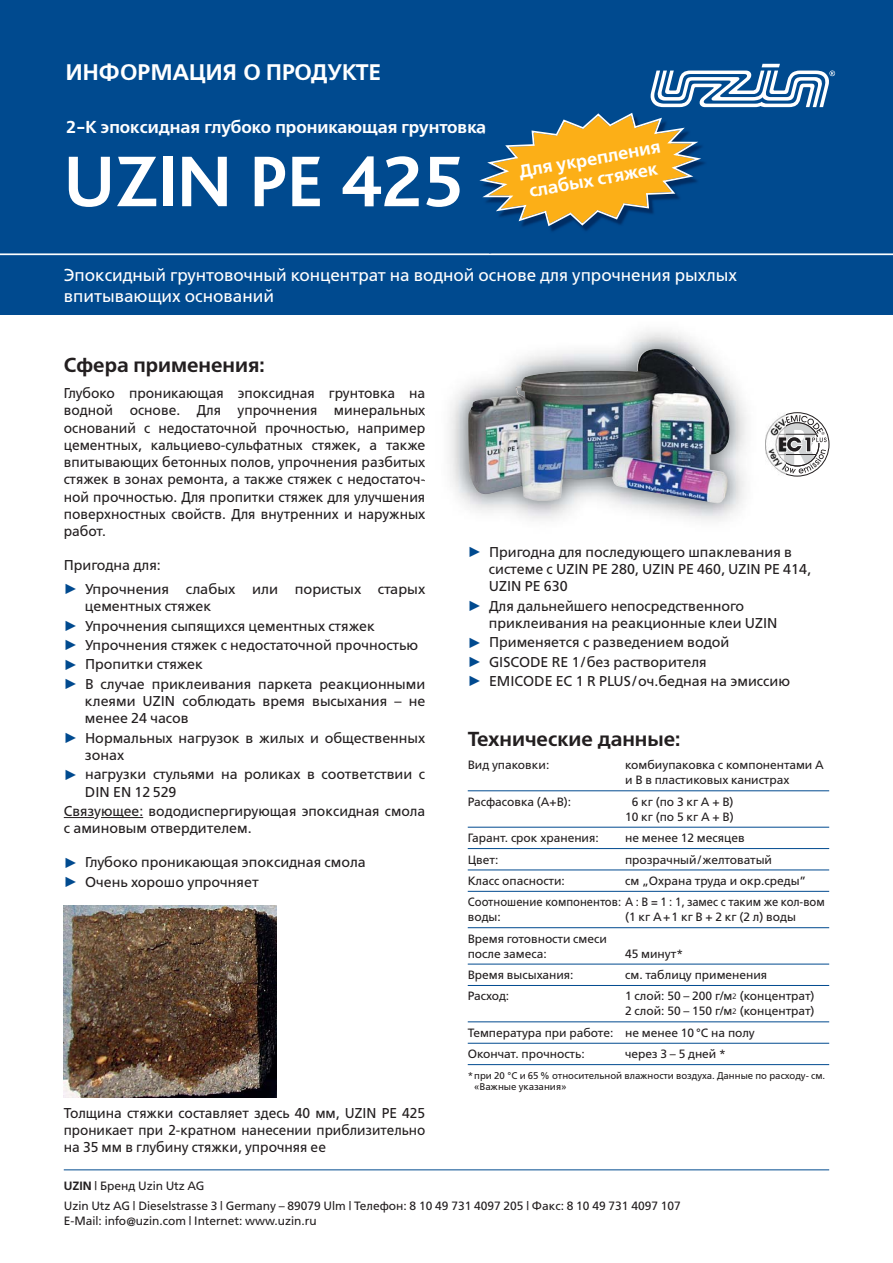
<style>
.page{position:relative;width:893px;height:1263px;background:#fff}
.page>*{position:absolute;margin:0;border:0;box-sizing:border-box;transform-origin:0 0}
.t1{font:700 75px "Bliss";color:#fff}
.t2{font:22.5px "Free Set Demi Bold C";color:#fff}
.t3{font:20.25px "Free Set Demi Bold C";color:#231f20}
.t4{font:18px/21px "Free Set Demi Bold C";color:#fff;text-align:center}
.t5{font:17.25px/21px "Free Set Book C";color:#fff}
.t6{font:17.25px "Free Set Demi Bold C";color:#fff}
.t7{font:14.25px/17.2px "Free Set Book C";color:#231f20}
.t8{font:12px/15px "Free Set Book C";color:#231f20}
.t9{font:9.75px/10.5px "Free Set Book C";color:#231f20}
.s1{color:#004a8f}
.s2{font-family:"Free Set Demi Bold C"}
</style>
<div class="page">
<div style="left:0;top:0;width:893px;height:315px;background:#004a8f"></div>
<hr style="left:64px;top:817px;width:30px;height:1px;background:#231f20">
<hr style="left:101px;top:817px;width:42px;height:1px;background:#231f20">
<hr style="left:468px;top:790px;width:361px;height:1px;background:#004a8f">
<hr style="left:468px;top:827px;width:361px;height:1px;background:#004a8f">
<hr style="left:468px;top:848px;width:361px;height:1px;background:#004a8f">
<hr style="left:468px;top:869px;width:361px;height:1px;background:#004a8f">
<hr style="left:468px;top:891px;width:361px;height:1px;background:#004a8f">
<hr style="left:468px;top:927px;width:361px;height:1px;background:#004a8f">
<hr style="left:468px;top:964px;width:361px;height:1px;background:#004a8f">
<hr style="left:468px;top:985px;width:361px;height:1px;background:#004a8f">
<hr style="left:468px;top:1021px;width:361px;height:1px;background:#004a8f">
<hr style="left:468px;top:1043px;width:361px;height:1px;background:#004a8f">
<hr style="left:468px;top:1064px;width:361px;height:1px;background:#004a8f">
<hr style="left:0;top:253px;width:893px;height:2px;background:#fff">
<hr style="left:64px;top:1169px;width:765px;height:1px;background:#004a8f">
<svg style="left:479px;top:113px;width:222px;height:113px"></svg>
<div style="left:765px;top:412px;width:64px;height:64px;border:1px solid #231f20;border-radius:50%"></div>
<svg style="left:786px;top:415px;width:41px;height:58px"></svg>
<hr style="left:778px;top:434px;width:38px;height:1px;background:#231f20">
<hr style="left:778px;top:454px;width:38px;height:1px;background:#231f20">
<img style="left:424px;top:331px;width:323px;height:190px">
<img style="left:765px;top:414px;width:21px;height:61px">
<img style="left:468px;top:349px;width:262px;height:154px">
<img style="left:64px;top:906px;width:212px;height:191px">
<svg style="left:651px;top:64px;width:184px;height:43px"></svg>
<h2 class="t2" style="left:66px;top:63px;width:317px">ИНФОРМАЦИЯ О ПРОДУКТЕ</h2>
<p class="t6" style="left:66px;top:120px;width:422px">2-К эпоксидная глубоко проникающая грунтовка</p>
<h1 class="t1" style="left:64px;top:152px;width:400px">UZIN PE 425</h1>
<p class="t4" style="left:517px;top:163px;width:145px;rotate:-10deg">Для укрепления слабых стяжек</p>
<p class="t5" style="left:64px;top:266px;width:675px">Эпоксидный грунтовочный концентрат на водной основе для упрочнения рыхлых впитывающих оснований</p>
<h3 class="t3" style="left:64px;top:357px;width:202px">Сфера применения:</h3>
<p class="t7" style="left:64px;top:386px;width:363px;text-align:justify">Глубоко проникающая эпоксидная грунтовка на водной основе. Для упрочнения минеральных оснований с недостаточной прочностью, например цементных, кальциево-сульфатных стяжек, а также впитывающих бетонных полов, упрочнения разбитых стяжек в зонах ремонта, а также стяжек с недостаточ&shy;ной прочностью. Для пропитки стяжек для улучшения поверхностных свойств. Для внутренних и наружных работ.</p>
<p class="t7" style="left:64px;top:558px;width:99px">Пригодна для:</p>
<p class="t7" style="left:85px;top:582px;width:342px;text-indent:-21px"><span class="s1">✓</span> Упрочнения слабых или пористых старых цементных стяжек</p>
<p class="t7" style="left:64px;top:618px;width:313px"><span class="s1">✓</span> Упрочнения сыпящихся цементных стяжек</p>
<p class="t7" style="left:64px;top:638px;width:356px"><span class="s1">✓</span> Упрочнения стяжек с недостаточной прочностью</p>
<p class="t7" style="left:64px;top:657px;width:141px"><span class="s1">✓</span> Пропитки стяжек</p>
<p class="t7" style="left:85px;top:676px;width:342px;text-align:justify;text-indent:-21px"><span class="s1">✓</span> В случае приклеивания паркета реакционными клеями UZIN соблюдать время высыхания – не менее 24 часов</p>
<p class="t7" style="left:85px;top:730px;width:342px;text-indent:-21px"><span class="s1">✓</span> Нормальных нагрузок в жилых и общественных зонах</p>
<p class="t7" style="left:85px;top:767px;width:342px;text-indent:-21px"><span class="s1">✓</span> нагрузки стульями на роликах в соответствии с<br>DIN EN 12 529</p>
<p class="t7" style="left:64px;top:803px;width:363px">Связующее: вододиспергирующая эпоксидная смола с аминовым отвердителем.</p>
<p class="t7" style="left:64px;top:855px;width:303px"><span class="s1">✓</span> Глубоко проникающая эпоксидная смола</p>
<p class="t7" style="left:64px;top:874px;width:196px"><span class="s1">✓</span> Очень хорошо упрочняет</p>
<p class="t7" style="left:64px;top:1105px;width:363px;text-align:justify">Толщина стяжки составляет здесь 40 мм, UZIN PE 425 проникает при 2-кратном нанесении приблизительно на 35 мм в глубину стяжки, упрочняя ее</p>
<p class="t7" style="left:489px;top:544px;width:324px;text-indent:-21px"><span class="s1">✓</span> Пригодна для последующего шпаклевания в системе с UZIN PE 280, UZIN PE 460, UZIN PE 414,<br>UZIN PE 630</p>
<p class="t7" style="left:489px;top:598px;width:290px;text-indent:-21px"><span class="s1">✓</span> Для дальнейшего непосредственного приклеивания на реакционные клеи UZIN</p>
<p class="t7" style="left:468px;top:635px;width:263px"><span class="s1">✓</span> Применяется с разведением водой</p>
<p class="t7" style="left:468px;top:654px;width:240px"><span class="s1">✓</span> GISCODE RE 1/без растворителя</p>
<p class="t7" style="left:468px;top:674px;width:324px"><span class="s1">✓</span> EMICODE EC 1 R PLUS/оч.бедная на эмиссию</p>
<h3 class="t3" style="left:468px;top:731px;width:214px">Технические данные:</h3>
<p class="t8" style="left:468px;top:759px;width:83px">Вид упаковки:</p>
<p class="t8" style="left:625px;top:759px;width:200px">комбиупаковка с компонентами А и В в пластиковых канистрах</p>
<p class="t8" style="left:468px;top:795px;width:105px">Расфасовка (А+В):</p>
<p class="t8" style="left:625px;top:795px;width:110px;text-align:center">6 кг (по 3 кг А + В)<br>10 кг (по 5 кг А + В)</p>
<p class="t8" style="left:468px;top:831px;width:132px">Гарант. срок хранения:</p>
<p class="t8" style="left:625px;top:831px;width:121px">не менее 12 месяцев</p>
<p class="t8" style="left:468px;top:853px;width:32px">Цвет:</p>
<p class="t8" style="left:625px;top:853px;width:148px">прозрачный/желтоватый</p>
<p class="t8" style="left:468px;top:874px;width:99px">Класс опасности:</p>
<p class="t8" style="left:468px;top:871px;width:359px;line-height:21.5px;text-indent:157px">см „Охрана труда и окр.среды”<br>Соотношение компонентов: A : B = 1 : 1, замес с таким же кол-вом</p>
<p class="t8" style="left:468px;top:911px;width:34px">воды:</p>
<p class="t8" style="left:625px;top:911px;width:172px">(1 кг А+1 кг В + 2 кг (2 л) воды</p>
<p class="t8" style="left:468px;top:932px;width:141px">Время готовности смеси после замеса:</p>
<p class="t8" style="left:625px;top:947px;width:59px">45 минут*</p>
<p class="t8" style="left:468px;top:968px;width:107px">Время высыхания:</p>
<p class="t8" style="left:625px;top:968px;width:144px">см. таблицу применения</p>
<p class="t8" style="left:468px;top:990px;width:43px">Расход:</p>
<p class="t8" style="left:625px;top:990px;width:191px">1 слой: 50 – 200 г/м<sup>2</sup> (концентрат)<br>2 слой: 50 – 150 г/м<sup>2</sup> (концентрат)</p>
<p class="t8" style="left:468px;top:1023px;width:289px;line-height:21.5px">Температура при работе: не менее 10 °C на полу<br>Окончат. прочность:</p>
<p class="t8" style="left:625px;top:1047px;width:102px">через 3 – 5 дней *</p>
<p class="t9" style="left:474px;top:1071px;width:353px;text-indent:-6px">*при 20 °C и 65 % относительной влажности воздуха. Данные по расходу- см. «Важные указания»</p>
<p class="t8" style="left:64px;top:1176px;width:618px;line-height:20px"><span class="s2">UZIN</span> | Бренд Uzin Utz AG<br>Uzin Utz AG | Dieselstrasse 3 | Germany – 89079 Ulm | Телефон: 8 10 49 731 4097 205 | Факс: 8 10 49 731 4097 107</p>
<p class="t8" style="left:64px;top:1214px;width:254px">E-Mail: info@uzin.com | Internet: www.uzin.ru</p>
</div>
